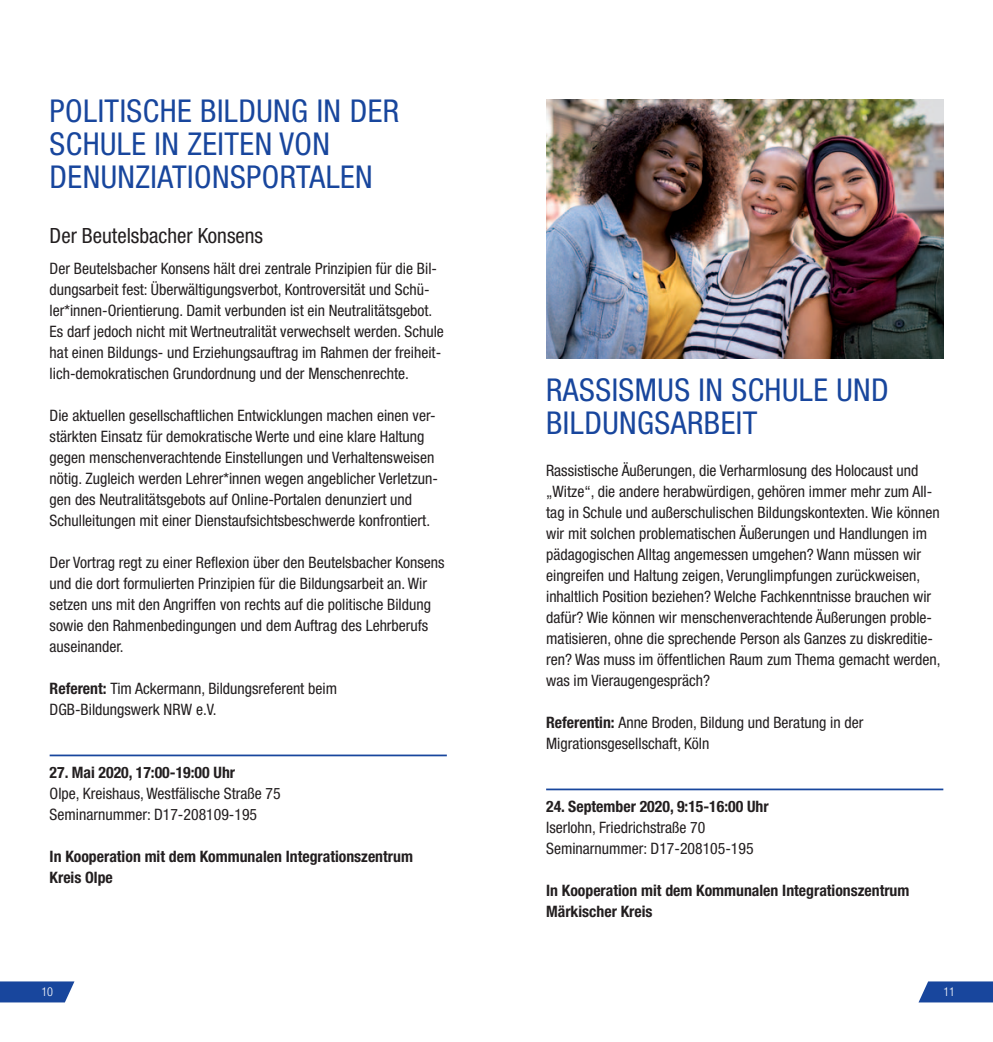
<style>
.page{position:relative;width:993px;height:1042px;background:#fff}
.page>*{position:absolute;margin:0;border:0;box-sizing:border-box;transform-origin:0 0}
.t1{font:condensed 31.5px/33.2px "Helvetica Neue LT Std";letter-spacing:.015em;color:#18469d}
.t2{font:condensed 21px "Helvetica Neue LT Std";color:#231f20}
.t3{font:condensed 15.75px/21px "Helvetica Neue LT Std";color:#231f20}
.t4{font:700 condensed 15.75px/21px "Helvetica Neue LT Std";color:#231f20}
.t5{font:300 condensed 12.25px "Helvetica Neue LT Std";color:#fff}
.s1{font-weight:700}
</style>
<div class="page">
<img style="left:546px;top:99px;width:397px;height:260px">
<hr style="left:50px;top:754px;width:396px;height:2px;background:#18469d">
<hr style="left:546px;top:788px;width:397px;height:2px;background:#18469d">
<svg style="left:0;top:981px;width:74px;height:21px;background:#2954a4"></svg>
<svg style="left:918px;top:981px;width:74px;height:21px;background:#2d57a6"></svg>
<p class="t1" style="left:50px;top:97px;width:351px">POLITISCHE BILDUNG IN DER<br>SCHULE IN ZEITEN VON</p>
<p class="t1" style="left:50px;top:163px;width:324px">DENUNZIATIONSPORTALEN</p>
<p class="t2" style="left:50px;top:227px;width:215px">Der Beutelsbacher Konsens</p>
<p class="t3" style="left:50px;top:259px;width:395px">Der Beutelsbacher Konsens hält drei zentrale Prinzipien für die Bil&shy;dungsarbeit fest: Überwältigungsverbot, Kontroversität und Schü&shy;ler*innen-Orientierung. Damit verbunden ist ein Neutralitätsgebot.<br>Es darf jedoch nicht mit Wertneutralität verwechselt werden. Schule hat einen Bildungs- und Erziehungsauftrag im Rahmen der freiheit&shy;lich-demokratischen Grundordnung und der Menschenrechte.</p>
<p class="t3" style="left:50px;top:406px;width:390px">Die aktuellen gesellschaftlichen Entwicklungen machen einen ver&shy;stärkten Einsatz für demokratische Werte und eine klare Haltung gegen menschenverachtende Einstellungen und Verhaltensweisen nötig. Zugleich werden Lehrer*innen wegen angeblicher Verletzun&shy;gen des Neutralitätsgebots auf Online-Portalen denunziert und Schulleitungen mit einer Dienstaufsichtsbeschwerde konfrontiert.</p>
<p class="t3" style="left:50px;top:553px;width:396px">Der Vortrag regt zu einer Reflexion über den Beutelsbacher Konsens und die dort formulierten Prinzipien für die Bildungsarbeit an. Wir setzen uns mit den Angriffen von rechts auf die politische Bildung sowie den Rahmenbedingungen und dem Auftrag des Lehrberufs auseinander.</p>
<p class="t3" style="left:50px;top:679px;width:289px"><span class="s1">Referent:</span> Tim Ackermann, Bildungsreferent beim</p>
<p class="t3" style="left:50px;top:700px;width:168px">DGB-Bildungswerk NRW e.V.</p>
<p class="t4" style="left:50px;top:763px;width:187px">27. Mai 2020, 17:00-19:00 Uhr</p>
<p class="t3" style="left:50px;top:784px;width:232px">Olpe, Kreishaus, Westfälische Straße 75</p>
<p class="t3" style="left:50px;top:805px;width:209px">Seminarnummer: D17-208109-195</p>
<p class="t4" style="left:50px;top:847px;width:364px">In Kooperation mit dem Kommunalen Integrationszentrum<br>Kreis Olpe</p>
<p class="t1" style="left:546px;top:376px;width:344px">RASSISMUS IN SCHULE UND<br>BILDUNGSARBEIT</p>
<p class="t3" style="left:546px;top:461px;width:395px">Rassistische Äußerungen, die Verharmlosung des Holocaust und „Witze“, die andere herabwürdigen, gehören immer mehr zum All&shy;tag in Schule und außerschulischen Bildungskontexten. Wie können wir mit solchen problematischen Äußerungen und Handlungen im pädagogischen Alltag angemessen umgehen? Wann müssen wir eingreifen und Haltung zeigen, Verunglimpfungen zurückweisen,</p>
<p class="t3" style="left:546px;top:587px;width:396px">inhaltlich Position beziehen? Welche Fachkenntnisse brauchen wir dafür? Wie können wir menschenverachtende Äußerungen proble&shy;matisieren, ohne die sprechende Person als Ganzes zu diskreditie&shy;ren? Was muss im öffentlichen Raum zum Thema gemacht werden, was im Vieraugengespräch?</p>
<p class="t3" style="left:546px;top:713px;width:319px"><span class="s1">Referentin:</span> Anne Broden, Bildung und Beratung in der</p>
<p class="t3" style="left:546px;top:734px;width:165px">Migrationsgesellschaft, Köln</p>
<p class="t4" style="left:546px;top:797px;width:224px">24. September 2020, 9:15-16:00 Uhr</p>
<p class="t3" style="left:546px;top:818px;width:161px">Iserlohn, Friedrichstraße 70</p>
<p class="t3" style="left:546px;top:839px;width:209px">Seminarnummer: D17-208105-195</p>
<p class="t4" style="left:546px;top:881px;width:364px">In Kooperation mit dem Kommunalen Integrationszentrum</p>
<p class="t4" style="left:546px;top:902px;width:108px">Märkischer Kreis</p>
<p class="t5" style="left:41px;top:985px;width:13px">10</p>
<p class="t5" style="left:943px;top:985px;width:13px">11</p>
</div>
